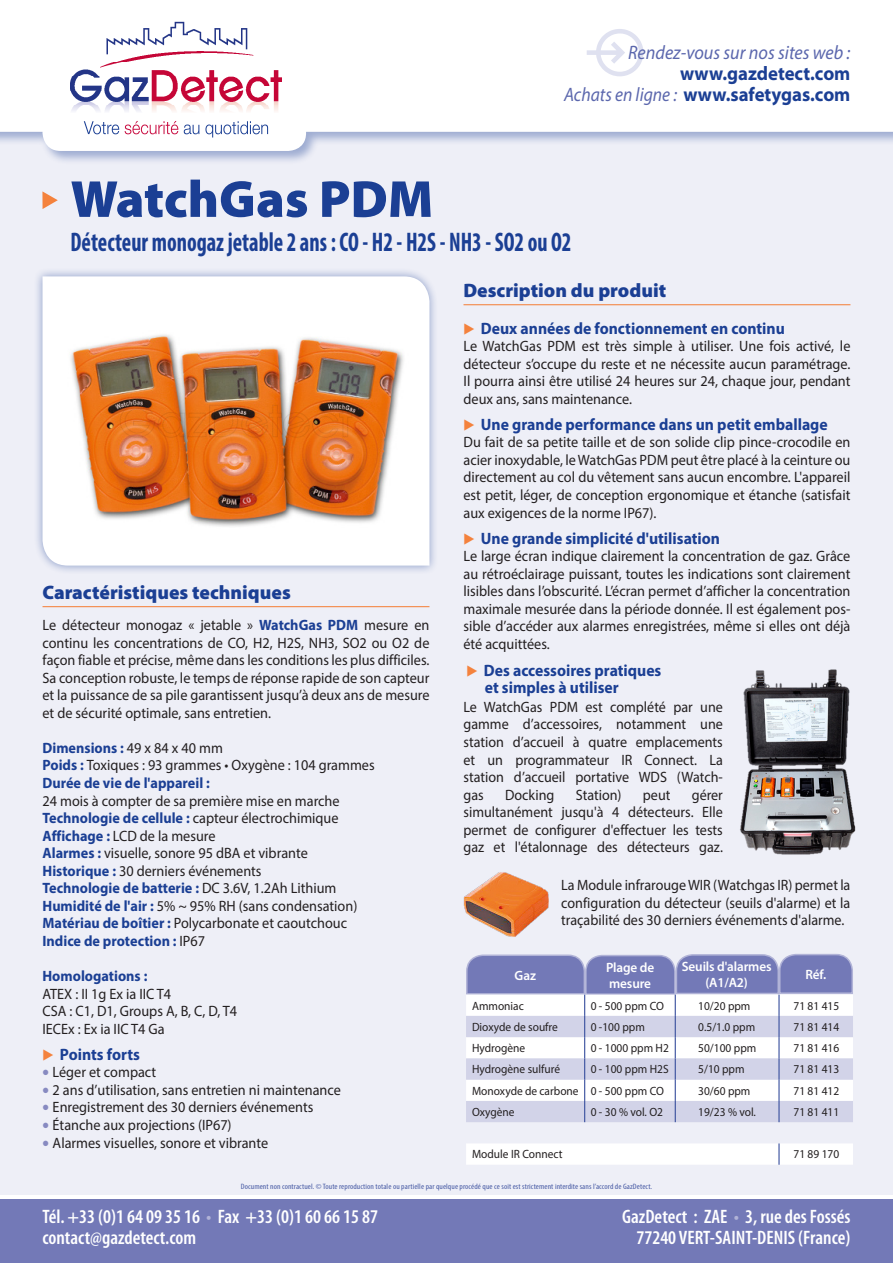
<style>
.page{position:relative;width:893px;height:1263px;background:#fff}
.page>*{position:absolute;margin:0;border:0;box-sizing:border-box;transform-origin:0 0}
.t1{font:900 52.5px "Myriad Pro";color:#1b3f94}
.t2{font:700 condensed 27px "Myriad Pro";color:#1b3f94;scale:.83 1}
.t3{font:600 condensed 19.5px/21px "Myriad Pro";color:#fff}
.t4{font:700 semi-expanded 19.5px/21px "Myriad Pro";color:#1b3f94;text-align:right;scale:.9 1}
.t5{font:900 19.5px "Myriad Pro";color:#1b3f94}
.t6{font:italic 19.5px "Myriad Pro";color:#5b67ad;scale:.93 1}
.t7{font:700 16.5px "Myriad Pro";color:#1b3f94;scale:.95 1}
.t8{font:15px/17.5px "Myriad Pro";color:#231f20;text-align:justify;scale:.95 1}
.t9{font:15px/17.5px "Myriad Pro";color:#231f20;text-align:justify;scale:.94 1}
.t10{font:700 15px "Myriad Pro";color:#1b3f94;scale:.95 1}
.t11{font:600 13.5px/16.2px "Myriad Pro";letter-spacing:-.01em;color:#fff}
.t12{font:12px "Myriad Pro";color:#231f20;scale:.95 1}
.t13{font:condensed 7.8px "Myriad Pro";letter-spacing:.01em;color:#495ca5;scale:1.1 1}
.s1{font-weight:400;font-style:italic;font-stretch:normal;color:#5b67ad}
.s2{font-weight:700;color:#1b3f94}
.s3{font-weight:400;color:#231f20}
.s4{font-weight:900;font-stretch:semi-expanded;font-size:18px;color:#878ac1}
.s5{color:#b1b3d7}
</style>
<div class="page">
<div style="left:0;top:0;width:893px;height:1195px;background:#eeeff7"></div>
<svg style="left:42px;top:191px;width:16px;height:18px"></svg>
<div style="left:34px;top:267px;width:405px;height:308px;background:#1b3f94;opacity:.48"></div>
<div style="left:43px;top:276px;width:386px;height:290px;background:#fff"></div>
<div style="left:0;top:1199px;width:893px;height:64px;background:#7379b7"></div>
<div style="left:0;top:0;width:893px;height:165px;background:#1b3f94;opacity:.38"></div>
<svg style="left:0;top:0;width:893px;height:151px;background:#fafafc"></svg>
<svg style="left:587px;top:29px;width:56px;height:47px"></svg>
<img style="left:71px;top:21px;width:211px;height:92px">
<svg style="left:184px;top:121px;width:84px;height:16px"></svg>
<svg style="left:125px;top:121px;width:53px;height:13px"></svg>
<svg style="left:84px;top:121px;width:35px;height:13px"></svg>
<hr style="left:463px;top:304px;width:387px;height:1px;background:#f4823d">
<hr style="left:43px;top:606px;width:386px;height:1px;background:#f4823d">
<img style="left:58px;top:296px;width:354px;height:247px">
<div style="left:466px;top:1144px;width:387px;height:21px;background:#fff"></div>
<svg style="left:466px;top:954px;width:387px;height:168px;background:#d2d3e8"></svg>
<hr style="left:778px;top:1101px;width:2px;height:21px;background:#384f9d">
<hr style="left:778px;top:1143px;width:2px;height:22px;background:#384f9d">
<img style="left:463px;top:872px;width:121px;height:109px">
<img style="left:740px;top:669px;width:116px;height:186px">
<svg style="left:120px;top:404px;width:232px;height:35px;background:#d76e21"></svg>
<p class="t1" style="left:71px;top:164px;width:364px">WatchGas PDM</p>
<h3 class="t6" style="left:628px;top:40px;width:241px">Rendez-vous sur nos sites web :</h3>
<h3 class="t4" style="left:564px;top:63px;width:320px">www.gazdetect.com<br><span class="s1">Achats en ligne :</span> www.safetygas.com</h3>
<p class="t2" style="left:71px;top:225px;width:605px">Détecteur monogaz jetable 2 ans : CO - H2 - H2S - NH3 - SO2 ou O2</p>
<p class="t5" style="left:43px;top:580px;width:250px">Caractéristiques techniques</p>
<p class="t8" style="left:43px;top:616px;width:409px">Le détecteur monogaz « jetable » <span class="s2">WatchGas PDM</span> mesure en continu les concentrations de CO, H2, H2S, NH3, SO2 ou O2 de façon fiable et précise, même dans les conditions les plus difficiles.<br>Sa conception robuste, le temps de réponse rapide de son capteur et la puissance de sa pile garantissent jusqu’à deux ans de mesure et de sécurité optimale, sans entretien.</p>
<p class="t10" style="left:43px;top:738px;width:191px">Dimensions : <span class="s3">49 x 84 x 40 mm</span></p>
<p class="t8" style="left:43px;top:756px;width:351px"><span class="s2">Poids :</span> Toxiques : 93 grammes • Oxygène : 104 grammes</p>
<p class="t10" style="left:43px;top:773px;width:178px">Durée de vie de l'appareil :</p>
<p class="t8" style="left:43px;top:791px;width:314px">24 mois à compter de sa première mise en marche</p>
<p class="t8" style="left:43px;top:809px;width:313px"><span class="s2">Technologie de cellule :</span> capteur électrochimique</p>
<p class="t8" style="left:43px;top:826px;width:184px"><span class="s2">Affichage :</span> LCD de la mesure</p>
<p class="t8" style="left:43px;top:844px;width:281px"><span class="s2">Alarmes :</span> visuelle, sonore 95 dBA et vibrante</p>
<p class="t8" style="left:43px;top:862px;width:232px"><span class="s2">Historique :</span> 30 derniers événements</p>
<p class="t10" style="left:43px;top:878px;width:311px">Technologie de batterie : <span class="s3">DC 3.6V, 1.2Ah Lithium</span></p>
<p class="t8" style="left:43px;top:897px;width:333px"><span class="s2">Humidité de l'air :</span> 5% ~ 95% RH (sans condensation)</p>
<p class="t8" style="left:43px;top:914px;width:322px"><span class="s2">Matériau de boîtier :</span> Polycarbonate et caoutchouc</p>
<p class="t10" style="left:43px;top:931px;width:173px">Indice de protection : <span class="s3">IP67</span></p>
<p class="t10" style="left:43px;top:966px;width:112px">Homologations :</p>
<p class="t8" style="left:43px;top:984px;width:137px">ATEX : II 1g Ex ia IIC T4</p>
<p class="t8" style="left:43px;top:1002px;width:206px">CSA : C1, D1, Groups A, B, C, D, T4</p>
<p class="t8" style="left:43px;top:1020px;width:130px">IECEx : Ex ia IIC T4 Ga</p>
<p class="t7" style="left:60px;top:1043px;width:86px">Points forts</p>
<p class="t8" style="left:43px;top:1063px;width:121px"><span class="s4">•</span> Léger et compact</p>
<p class="t8" style="left:43px;top:1081px;width:316px"><span class="s4">•</span> 2 ans d’utilisation, sans entretien ni maintenance</p>
<p class="t8" style="left:43px;top:1098px;width:287px"><span class="s4">•</span> Enregistrement des 30 derniers événements</p>
<p class="t8" style="left:43px;top:1116px;width:201px"><span class="s4">•</span> Étanche aux projections (IP67)</p>
<p class="t8" style="left:43px;top:1133px;width:239px"><span class="s4">•</span> Alarmes visuelles, sonore et vibrante</p>
<p class="t5" style="left:463px;top:278px;width:204px">Description du produit</p>
<p class="t7" style="left:481px;top:317px;width:321px">Deux années de fonctionnement en continu</p>
<p class="t8" style="left:463px;top:337px;width:409px">Le WatchGas PDM est très simple à utiliser. Une fois activé, le détecteur s’occupe du reste et ne nécessite aucun paramétrage.<br>Il pourra ainsi être utilisé 24 heures sur 24, chaque jour, pendant deux ans, sans maintenance.</p>
<p class="t7" style="left:481px;top:413px;width:366px">Une grande performance dans un petit emballage</p>
<p class="t8" style="left:463px;top:433px;width:409px">Du fait de sa petite taille et de son solide clip pince-crocodile en acier inoxydable, le WatchGas PDM peut être placé à la ceinture ou directement au col du vêtement sans aucun encombre. L'appareil est petit, léger, de conception ergonomique et étanche (satisfait aux exigences de la norme IP67).</p>
<p class="t7" style="left:481px;top:527px;width:253px">Une grande simplicité d'utilisation</p>
<p class="t8" style="left:463px;top:547px;width:409px">Le large écran indique clairement la concentration de gaz. Grâce au rétroéclairage puissant, toutes les indications sont clairement lisibles dans l’obscurité. L’écran permet d’afficher la concentration maximale mesurée dans la période donnée. Il est également pos&shy;sible d’accéder aux alarmes enregistrées, même si elles ont déjà été acquittées.</p>
<p class="t7" style="left:484px;top:659px;width:188px">Des accessoires pratiques</p>
<p class="t7" style="left:485px;top:677px;width:143px">et simples à utiliser</p>
<p class="t9" style="left:463px;top:698px;width:277px">Le WatchGas PDM est complété par une gamme d’accessoires, notamment une station d’accueil à quatre emplacements et un programmateur IR Connect. La station d’accueil portative WDS (Watch&shy;gas</p>
<p class="t9" style="left:505px;top:786px;width:54px">Docking</p>
<p class="t9" style="left:576px;top:786px;width:50px">Station)</p>
<p class="t9" style="left:643px;top:786px;width:31px">peut</p>
<p class="t9" style="left:463px;top:786px;width:277px;text-indent:228px">gérer simultanément jusqu'à 4 détecteurs. Elle permet de configurer d'effectuer les tests gaz et l'étalonnage des détecteurs gaz.</p>
<p class="t9" style="left:561px;top:876px;width:309px">La Module infrarouge WIR (Watchgas IR) permet la configuration du détecteur (seuils d'alarme) et la traçabilité des 30 derniers événements d'alarme.</p>
<p class="t11" style="left:606px;top:959px;width:50px">Plage de mesure</p>
<p class="t11" style="left:682px;top:958px;width:91px;text-align:center">Seuils d'alarmes (A1/A2)</p>
<p class="t11" style="left:515px;top:967px;width:23px">Gaz</p>
<p class="t11" style="left:805px;top:966px;width:22px">Réf.</p>
<p class="t12" style="left:472px;top:998px;width:56px">Ammoniac</p>
<p class="t12" style="left:591px;top:998px;width:79px">0 - 500 ppm CO</p>
<p class="t12" style="left:698px;top:998px;width:56px">10/20 ppm</p>
<p class="t12" style="left:793px;top:998px;width:50px">71 81 415</p>
<p class="t12" style="left:472px;top:1019px;width:92px">Dioxyde de soufre</p>
<p class="t12" style="left:591px;top:1019px;width:59px">0 -100 ppm</p>
<p class="t12" style="left:698px;top:1019px;width:61px">0.5/1.0 ppm</p>
<p class="t12" style="left:793px;top:1019px;width:50px">71 81 414</p>
<p class="t12" style="left:472px;top:1041px;width:58px">Hydrogène</p>
<p class="t12" style="left:591px;top:1041px;width:84px">0 - 1000 ppm H2</p>
<p class="t12" style="left:698px;top:1041px;width:63px">50/100 ppm</p>
<p class="t12" style="left:793px;top:1041px;width:50px">71 81 416</p>
<p class="t12" style="left:472px;top:1062px;width:94px">Hydrogène sulfuré</p>
<p class="t12" style="left:591px;top:1062px;width:84px">0 - 100 ppm H2S</p>
<p class="t12" style="left:698px;top:1062px;width:50px">5/10 ppm</p>
<p class="t12" style="left:793px;top:1062px;width:50px">71 81 413</p>
<p class="t12" style="left:472px;top:1083px;width:114px">Monoxyde de carbone</p>
<p class="t12" style="left:591px;top:1083px;width:79px">0 - 500 ppm CO</p>
<p class="t12" style="left:698px;top:1083px;width:56px">30/60 ppm</p>
<p class="t12" style="left:793px;top:1083px;width:50px">71 81 412</p>
<p class="t12" style="left:472px;top:1104px;width:46px">Oxygène</p>
<p class="t12" style="left:591px;top:1104px;width:78px">0 - 30 % vol. O2</p>
<p class="t12" style="left:698px;top:1104px;width:62px">19/23 % vol.</p>
<p class="t12" style="left:793px;top:1104px;width:50px">71 81 411</p>
<p class="t12" style="left:472px;top:1147px;width:97px">Module IR Connect</p>
<p class="t12" style="left:793px;top:1147px;width:50px">71 89 170</p>
<p class="t13" style="left:241px;top:1182px;width:375px">Document non contractuel. © Toute reproduction totale ou partielle par quelque procédé que ce soit est strictement interdite sans l’accord de GazDetect.</p>
<h3 class="t3" style="left:43px;top:1206px;width:337px">Tél. +33 (0)1 64 09 35 16 <span class="s5">•</span> Fax +33 (0)1 60 66 15 87 contact@gazdetect.com</h3>
<h3 class="t3" style="left:622px;top:1206px;width:230px;text-align:right">GazDetect : ZAE <span class="s5">•</span> 3, rue des Fossés<br>77240 VERT-SAINT-DENIS (France)</h3>
</div>
